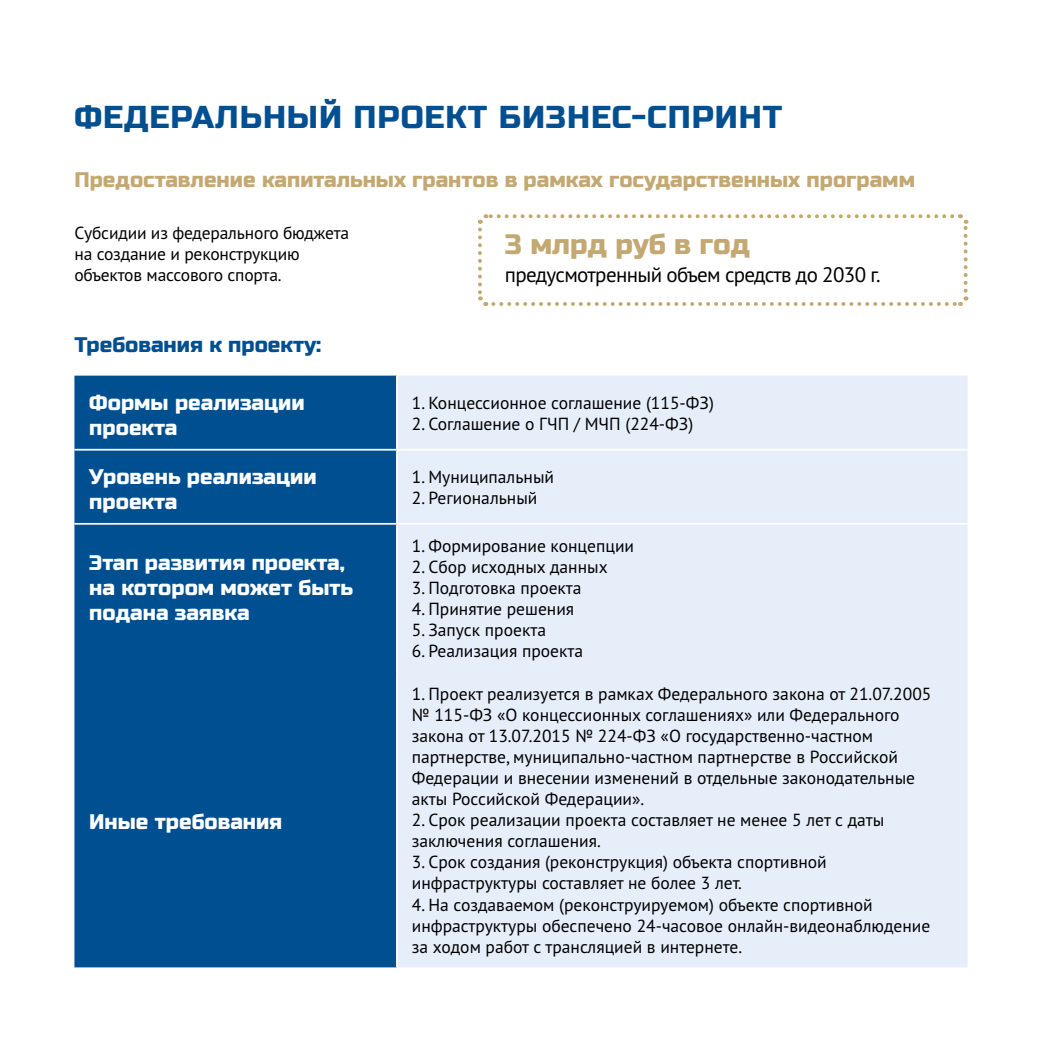
<style>
.page{position:relative;width:1042px;height:1042px;background:#fff}
.page>*{position:absolute;margin:0;border:0;box-sizing:border-box;transform-origin:0 0}
.t1{font:31.5px "Russo One";letter-spacing:.03em;color:#004f91}
.t2{font:28px "Russo One";color:#c3a872}
.t3{font:21px/25.2px "Russo One";color:#fff}
.t4{font:21px "Russo One";color:#c3a872}
.t5{font:21px "PT Sans Pro";letter-spacing:-.03em;color:#000}
.t6{font:21px "Russo One";color:#004f91}
.t7{font:17.5px/21px "PT Sans Pro";color:#000}
</style>
<div class="page">
<svg style="left:478px;top:214px;width:491px;height:92px"></svg>
<div style="left:74px;top:376px;width:322px;height:591px;background:#004f91"></div>
<div style="left:398px;top:376px;width:569px;height:591px;background:#e5eef9"></div>
<hr style="left:74px;top:449px;width:323px;height:1px;background:#fff">
<hr style="left:397px;top:449px;width:570px;height:1px;background:#fff">
<hr style="left:74px;top:523px;width:323px;height:2px;background:#fff">
<hr style="left:397px;top:523px;width:570px;height:2px;background:#fff">
<h1 class="t1" style="left:74px;top:99px;width:709px">ФЕДЕРАЛЬНЫЙ ПРОЕКТ БИЗНЕС-СПРИНТ</h1>
<p class="t4" style="left:74px;top:167px;width:842px">Предоставление капитальных грантов в рамках государственных программ</p>
<p class="t7" style="left:74px;top:222px;width:276px">Субсидии из федерального бюджета на создание и реконструкцию объектов массового спорта.</p>
<h2 class="t2" style="left:505px;top:228px;width:247px">3 млрд руб в год</h2>
<p class="t5" style="left:505px;top:261px;width:377px">предусмотренный объем средств до 2030 г.</p>
<p class="t6" style="left:74px;top:332px;width:248px">Требования к проекту:</p>
<p class="t3" style="left:89px;top:390px;width:217px">Формы реализации проекта</p>
<p class="t7" style="left:412px;top:392px;width:304px">1. Концессионное соглашение (115-ФЗ)</p>
<p class="t7" style="left:412px;top:413px;width:283px">2. Соглашение о ГЧП / МЧП (224-ФЗ)</p>
<p class="t3" style="left:89px;top:464px;width:229px">Уровень реализации проекта</p>
<p class="t7" style="left:412px;top:466px;width:144px">1. Муниципальный</p>
<p class="t7" style="left:412px;top:487px;width:127px">2. Региональный</p>
<p class="t3" style="left:89px;top:550px;width:265px">Этап развития проекта, на котором может быть подана заявка</p>
<p class="t3" style="left:89px;top:810px;width:194px">Иные требования</p>
<p class="t7" style="left:412px;top:535px;width:224px">1. Формирование концепции</p>
<p class="t7" style="left:412px;top:556px;width:197px">2. Сбор исходных данных</p>
<p class="t7" style="left:412px;top:577px;width:171px">3. Подготовка проекта</p>
<p class="t7" style="left:412px;top:598px;width:164px">4. Принятие решения</p>
<p class="t7" style="left:412px;top:619px;width:136px">5. Запуск проекта</p>
<p class="t7" style="left:412px;top:640px;width:173px">6. Реализация проекта</p>
<p class="t7" style="left:412px;top:683px;width:521px">1. Проект реализуется в рамках Федерального закона от 21.07.2005 № 115-ФЗ «О концессионных соглашениях» или Федерального закона от 13.07.2015 № 224-ФЗ «О государственно-частном партнерстве, муниципально-частном партнерстве в Российской Федерации и внесении изменений в отдельные законодательные акты Российской Федерации».</p>
<p class="t7" style="left:412px;top:809px;width:474px">2. Срок реализации проекта составляет не менее 5 лет с даты заключения соглашения.</p>
<p class="t7" style="left:412px;top:851px;width:416px">3. Срок создания (реконструкция) объекта спортивной инфраструктуры составляет не более 3 лет.</p>
<p class="t7" style="left:412px;top:893px;width:520px">4. На создаваемом (реконструируемом) объекте спортивной инфраструктуры обеспечено 24-часовое онлайн-видеонаблюдение за ходом работ с трансляцией в интернете.</p>
</div>
